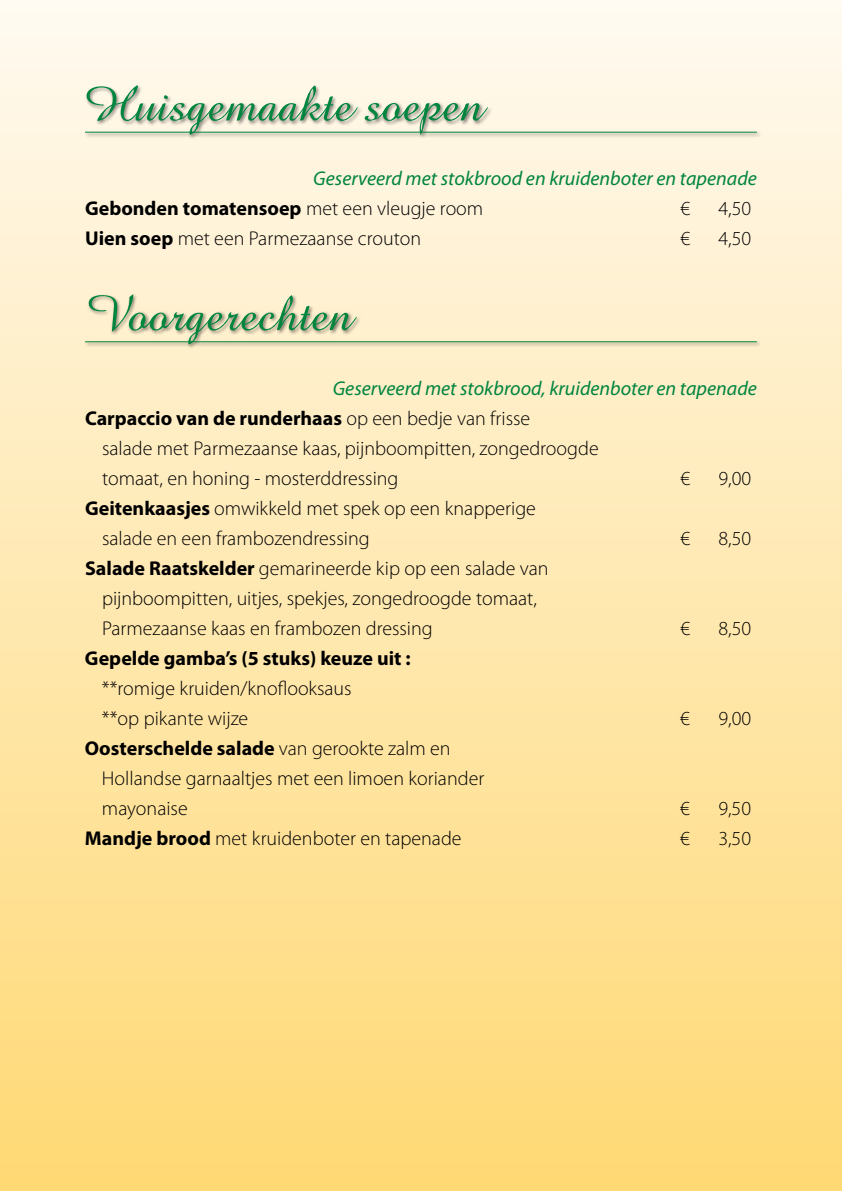
<style>
.page{position:relative;width:842px;height:1191px;background:#fff}
.page>*{position:absolute;margin:0;border:0;box-sizing:border-box;transform-origin:0 0}
.t1{font:50px "Amazone BT";color:#00853f}
.t2{font:300 20px/30px "Myriad Pro";color:#000}
.t3{font:italic 20px/30px "Myriad Pro";color:#00853f}
.t4{font:700 20px "Myriad Pro";color:#000}
.s1{font-weight:700;font-style:normal;color:#000}
.s2{font-weight:300;font-style:normal;color:#000}
.s3{font-weight:700}
.s4{font-weight:300}
</style>
<div class="page">
<div style="left:0;top:0;width:842px;height:1191px;background:linear-gradient(to bottom,#fffaf1,#ffd873)"></div>
<div style="left:84px;top:84px;width:678px;height:56px;background:#000;opacity:.5"></div>
<hr style="left:85px;top:132px;width:672px;height:1px;background:#00853f">
<div style="left:84px;top:294px;width:678px;height:55px;background:#000;opacity:.5"></div>
<hr style="left:85px;top:341px;width:672px;height:1px;background:#00853f">
<h1 class="t1" style="left:85px;top:75px;width:400px">Huisgemaakte soepen</h1>
<p class="t3" style="left:85px;top:163px;width:673px;text-indent:228px">Geserveerd met stokbrood en kruidenboter en tapenade<br><span class="s1">Gebonden tomatensoep</span> <span class="s2">met een vleugje room</span></p>
<p class="t2" style="left:680px;top:193px;width:11px">€</p>
<p class="t2" style="left:718px;top:193px;width:34px">4,50</p>
<p class="t2" style="left:85px;top:223px;width:338px"><span class="s3">Uien soep</span> met een Parmezaanse crouton</p>
<p class="t2" style="left:680px;top:223px;width:11px">€</p>
<p class="t2" style="left:718px;top:223px;width:34px">4,50</p>
<h1 class="t1" style="left:85px;top:285px;width:269px">Voorgerechten</h1>
<p class="t3" style="left:333px;top:373px;width:426px">Geserveerd met stokbrood, kruidenboter en tapenade</p>
<p class="t4" style="left:85px;top:405px;width:447px">Carpaccio van de runderhaas <span class="s4">op een bedje van frisse</span></p>
<p class="t2" style="left:102px;top:433px;width:498px">salade met Parmezaanse kaas, pijnboompitten, zongedroogde</p>
<p class="t2" style="left:102px;top:463px;width:298px">tomaat, en honing - mosterddressing</p>
<p class="t2" style="left:680px;top:463px;width:11px">€</p>
<p class="t2" style="left:718px;top:463px;width:34px">9,00</p>
<p class="t2" style="left:102px;top:493px;width:435px;text-indent:-17px"><span class="s3">Geitenkaasjes</span> omwikkeld met spek op een knapperige salade en een frambozendressing</p>
<p class="t2" style="left:680px;top:523px;width:11px">€</p>
<p class="t2" style="left:718px;top:523px;width:34px">8,50</p>
<p class="t2" style="left:102px;top:553px;width:448px;text-indent:-17px"><span class="s3">Salade Raatskelder</span> gemarineerde kip op een salade van pijnboompitten, uitjes, spekjes, zongedroogde tomaat,<br>Parmezaanse kaas en frambozen dressing</p>
<p class="t4" style="left:85px;top:645px;width:327px">Gepelde gamba’s (5 stuks) keuze uit :</p>
<p class="t2" style="left:102px;top:673px;width:251px">**romige kruiden/knoflooksaus **op pikante wijze</p>
<p class="t2" style="left:102px;top:733px;width:384px;text-indent:-17px"><span class="s3">Oosterschelde salade</span> van gerookte zalm en<br>Hollandse garnaaltjes met een limoen koriander mayonaise</p>
<p class="t2" style="left:680px;top:613px;width:11px">€</p>
<p class="t2" style="left:718px;top:613px;width:34px">8,50</p>
<p class="t2" style="left:680px;top:703px;width:11px">€</p>
<p class="t2" style="left:718px;top:703px;width:34px">9,00</p>
<p class="t2" style="left:680px;top:793px;width:11px">€</p>
<p class="t2" style="left:718px;top:793px;width:34px">9,50</p>
<p class="t2" style="left:85px;top:823px;width:378px"><span class="s3">Mandje brood</span> met kruidenboter en tapenade</p>
<p class="t2" style="left:680px;top:823px;width:11px">€</p>
<p class="t2" style="left:718px;top:823px;width:34px">3,50</p>
</div>
